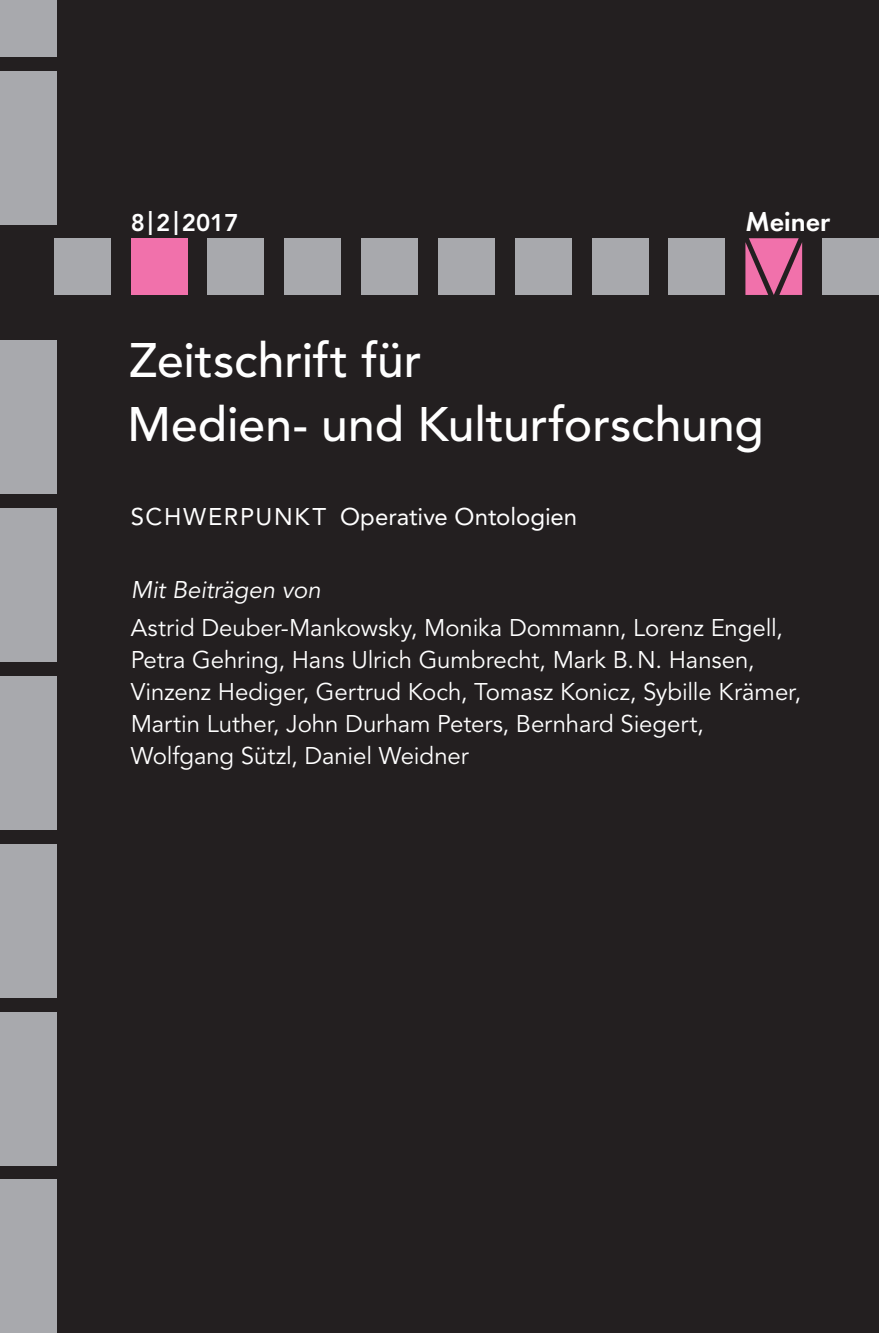
<style>
.page{position:relative;width:879px;height:1333px;background:#fff}
.page>*{position:absolute;margin:0;border:0;box-sizing:border-box;transform-origin:0 0}
.t1{font:500 48px/64px "Avenir LT Std";color:#fff}
.t2{font:700 28px "Function";color:#fff}
.t3{font:24px/32px "Avenir LT Std";letter-spacing:-.005em;color:#fff}
.t4{font:24px "Avenir LT Std";color:#fff}
.t5{font:italic 24px "Avenir LT Std";letter-spacing:-.005em;color:#fff}
.t6{font:800 24px "Avenir LT Std";color:#fff}
</style>
<div class="page">
<div style="left:0;top:0;width:879px;height:1332px;background:#231f20"></div>
<div style="left:0;top:71px;width:57px;height:154px;background:#a8a9ad"></div>
<div style="left:0;top:340px;width:57px;height:153px;background:#a8a9ad"></div>
<div style="left:0;top:508px;width:57px;height:153px;background:#a8a9ad"></div>
<div style="left:0;top:676px;width:57px;height:153px;background:#a8a9ad"></div>
<div style="left:0;top:844px;width:57px;height:153px;background:#a8a9ad"></div>
<div style="left:0;top:1011px;width:57px;height:153px;background:#a8a9ad"></div>
<div style="left:0;top:1179px;width:57px;height:153px;background:#a8a9ad"></div>
<div style="left:54px;top:238px;width:57px;height:57px;background:#a8a9ad"></div>
<div style="left:131px;top:238px;width:56px;height:57px;background:#f171ab"></div>
<div style="left:207px;top:238px;width:57px;height:57px;background:#a8a9ad"></div>
<div style="left:284px;top:238px;width:57px;height:57px;background:#a8a9ad"></div>
<div style="left:361px;top:238px;width:57px;height:57px;background:#a8a9ad"></div>
<div style="left:438px;top:238px;width:57px;height:57px;background:#a8a9ad"></div>
<div style="left:515px;top:238px;width:56px;height:57px;background:#a8a9ad"></div>
<div style="left:592px;top:238px;width:56px;height:57px;background:#a8a9ad"></div>
<div style="left:668px;top:238px;width:57px;height:57px;background:#a8a9ad"></div>
<div style="left:822px;top:238px;width:57px;height:57px;background:#a8a9ad"></div>
<div style="left:0;top:0;width:57px;height:57px;background:#a8a9ad"></div>
<svg style="left:745px;top:238px;width:57px;height:57px"></svg>
<p class="t6" style="left:131px;top:208px;width:109px">8|2|2017</p>
<p class="t2" style="left:745px;top:205px;width:86px">Meiner</p>
<h1 class="t1" style="left:128px;top:329px;width:638px">Zeitschrift für<br>Medien- und Kulturforschung</h1>
<p class="t4" style="left:131px;top:502px;width:448px">SCHWERPUNKT Operative Ontologien</p>
<p class="t5" style="left:131px;top:576px;width:192px">Mit Beiträgen von</p>
<p class="t3" style="left:131px;top:612px;width:672px">Astrid Deuber-Mankowsky, Monika Dommann, Lorenz Engell, Petra Gehring, Hans Ulrich Gumbrecht, Mark B.N. Hansen, Vinzenz Hediger, Gertrud Koch, Tomasz Konicz, Sybille Krämer, Martin Luther, John Durham Peters, Bernhard Siegert, Wolfgang Sützl, Daniel Weidner</p>
</div>
